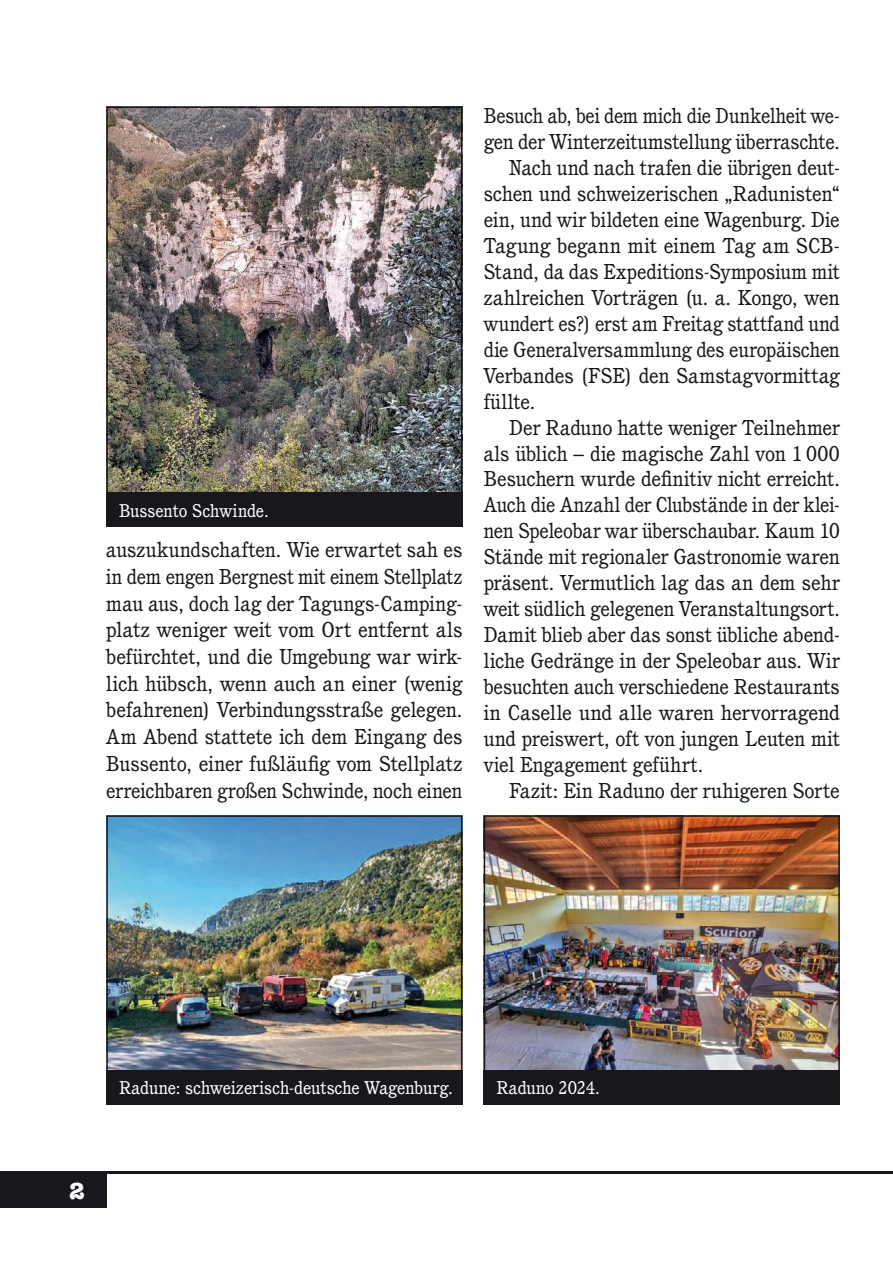
<style>
.page{position:relative;width:893px;height:1263px;background:#fff}
.page>*{position:absolute;margin:0;border:0;box-sizing:border-box;transform-origin:0 0}
.t1{font:700 24px "American Typewriter";color:#fff}
.t2{font:21px/26.7px "Cushing";letter-spacing:-.005em;color:#1a171c;text-align:justify}
.t3{font:21px "Cushing";letter-spacing:-.005em;color:#1a171c;scale:.96 1}
.t4{font:18px "Cushing";letter-spacing:-.005em;color:#fff}
</style>
<div class="page">
<hr style="left:0;top:1171px;width:893px;height:3px;background:#1a171c">
<div style="left:0;top:1174px;width:106px;height:34px;background:#1a171c"></div>
<img style="left:109px;top:110px;width:350px;height:383px">
<div style="left:106px;top:107px;width:356px;height:389px;border:2px solid #1a171c"></div>
<div style="left:106px;top:493px;width:356px;height:34px;background:#1a171c"></div>
<img style="left:487px;top:818px;width:350px;height:252px">
<div style="left:484px;top:815px;width:356px;height:262px;border:2px solid #1a171c"></div>
<div style="left:484px;top:1070px;width:356px;height:34px;background:#1a171c"></div>
<img style="left:109px;top:818px;width:350px;height:252px">
<div style="left:106px;top:815px;width:356px;height:277px;border:2px solid #1a171c"></div>
<div style="left:106px;top:1070px;width:356px;height:34px;background:#1a171c"></div>
<p class="t4" style="left:119px;top:500px;width:151px">Bussento Schwinde.</p>
<p class="t2" style="left:106px;top:536px;width:358px">auszukundschaften. Wie erwartet sah es in dem engen Bergnest mit einem Stellplatz mau aus, doch lag der Tagungs-Camping&shy;platz weniger weit vom Ort entfernt als befürchtet, und die Umgebung war wirk&shy;lich hübsch, wenn auch an einer (wenig befahrenen) Verbindungsstraße gelegen.<br>Am Abend stattete ich dem Eingang des Bussento, einer fußläufig vom Stellplatz erreichbaren großen Schwinde, noch einen</p>
<p class="t3" style="left:484px;top:103px;width:372px">Besuch ab, bei dem mich die Dunkelheit we-</p>
<p class="t2" style="left:484px;top:128px;width:358px">gen der Winterzeitumstellung überraschte.</p>
<p class="t2" style="left:509px;top:154px;width:332px">Nach und nach trafen die übrigen deut-</p>
<p class="t2" style="left:484px;top:180px;width:358px">schen und schweizerischen „Radunisten“</p>
<p class="t2" style="left:484px;top:206px;width:358px">ein, und wir bildeten eine Wagenburg. Die</p>
<p class="t2" style="left:484px;top:232px;width:358px">Tagung begann mit einem Tag am SCB-</p>
<p class="t2" style="left:484px;top:258px;width:358px">Stand, da das Expeditions-Symposium mit</p>
<p class="t2" style="left:484px;top:284px;width:358px">zahlreichen Vorträgen (u. a. Kongo, wen</p>
<p class="t2" style="left:484px;top:310px;width:358px">wundert es?) erst am Freitag stattfand und</p>
<p class="t2" style="left:484px;top:336px;width:358px">die Generalversammlung des europäischen</p>
<p class="t2" style="left:484px;top:362px;width:358px">Verbandes (FSE) den Samstagvormittag</p>
<p class="t2" style="left:484px;top:388px;width:53px">füllte.</p>
<p class="t2" style="left:509px;top:414px;width:332px">Der Raduno hatte weniger Teilnehmer</p>
<p class="t2" style="left:484px;top:439px;width:358px">als üblich – die magische Zahl von 1 000</p>
<p class="t2" style="left:484px;top:465px;width:358px">Besuchern wurde definitiv nicht erreicht.</p>
<p class="t2" style="left:484px;top:491px;width:358px">Auch die Anzahl der Clubstände in der klei-</p>
<p class="t2" style="left:484px;top:517px;width:358px">nen Speleobar war überschaubar. Kaum 10</p>
<p class="t2" style="left:484px;top:543px;width:358px">Stände mit regionaler Gastronomie waren</p>
<p class="t2" style="left:484px;top:569px;width:358px">präsent. Vermutlich lag das an dem sehr</p>
<p class="t2" style="left:484px;top:595px;width:358px">weit südlich gelegenen Veranstaltungsort.</p>
<p class="t2" style="left:484px;top:621px;width:358px">Damit blieb aber das sonst übliche abend-</p>
<p class="t2" style="left:484px;top:647px;width:358px">liche Gedränge in der Speleobar aus. Wir</p>
<p class="t2" style="left:484px;top:673px;width:358px">besuchten auch verschiedene Restaurants</p>
<p class="t2" style="left:484px;top:699px;width:358px">in Caselle und alle waren hervorragend</p>
<p class="t2" style="left:484px;top:725px;width:358px">und preiswert, oft von jungen Leuten mit</p>
<p class="t2" style="left:484px;top:751px;width:221px">viel Engagement geführt.</p>
<p class="t2" style="left:509px;top:777px;width:332px">Fazit: Ein Raduno der ruhigeren Sorte</p>
<p class="t1" style="left:69px;top:1170px;width:17px">2</p>
<p class="t4" style="left:119px;top:1077px;width:335px">Radune: schweizerisch-deutsche Wagenburg.</p>
<p class="t4" style="left:496px;top:1077px;width:105px">Raduno 2024.</p>
</div>
